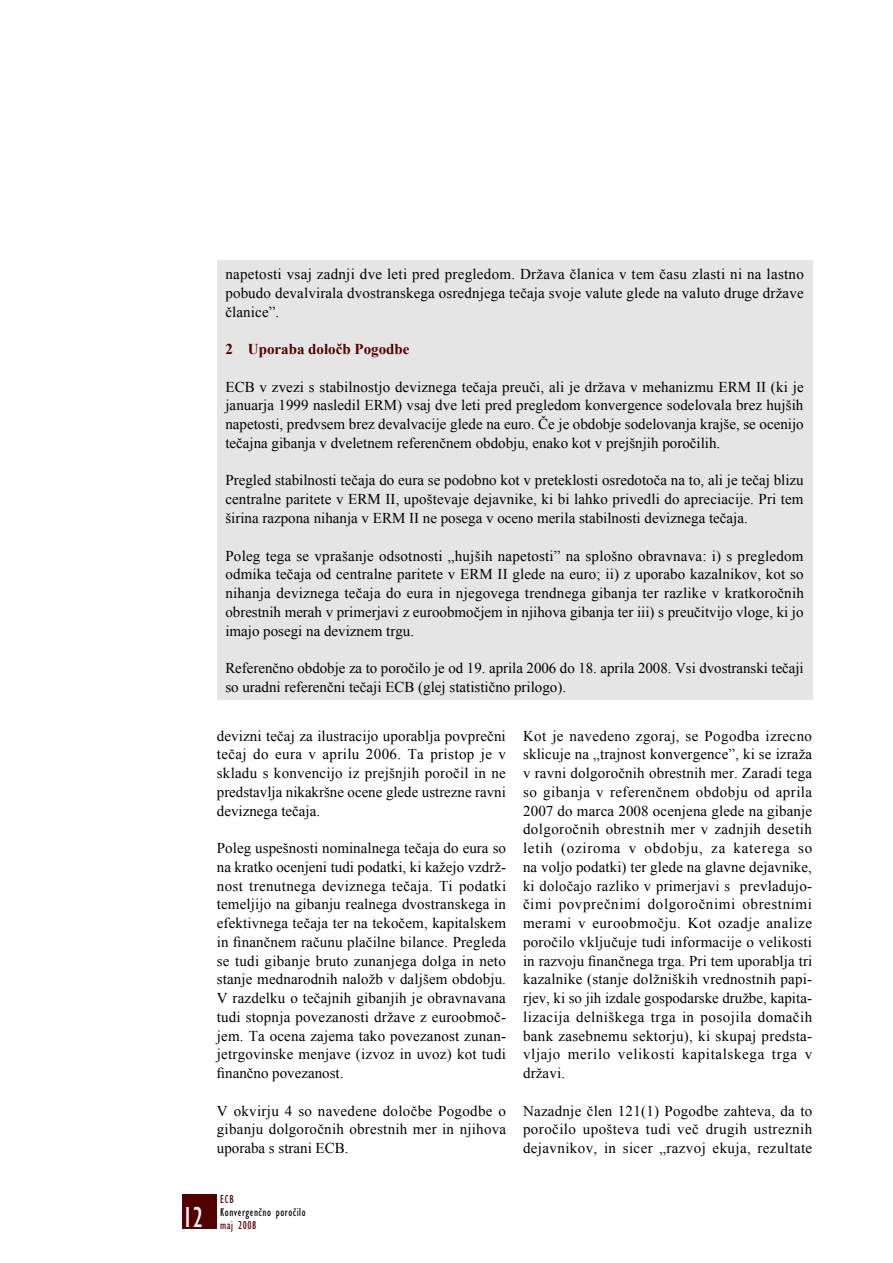
<style>
.page{position:relative;width:893px;height:1263px;background:#fff}
.page>*{position:absolute;margin:0;border:0;box-sizing:border-box;transform-origin:0 0}
.t1{font:condensed 30px "Gill Sans Myriad";color:#fff;scale:.95 1}
.t2{font:15px/18.8px "Times New Roman WGL";color:#000;text-align:justify}
.t3{font:700 15px "Times New Roman WGL";color:#520000}
.t4{font:condensed 12px "Gill Sans Myriad";letter-spacing:.05em;color:#000;scale:.95 1}
.t5{font:condensed 12px "Gill Sans Myriad";letter-spacing:.05em;color:#520000;scale:.95 1}
</style>
<div class="page">
<div style="left:183px;top:1195px;width:34px;height:34px;background:#520000"></div>
<div style="left:217px;top:260px;width:595px;height:440px;background:#e5e5e5"></div>
<p class="t2" style="left:225px;top:265px;width:580px">napetosti vsaj zadnji dve leti pred pregledom. Država članica v tem času zlasti ni na lastno pobudo devalvirala dvostranskega osrednjega tečaja svoje valute glede na valuto druge države članice”.</p>
<p class="t3" style="left:225px;top:339px;width:186px">2 Uporaba določb Pogodbe</p>
<p class="t2" style="left:225px;top:377px;width:580px">ECB v zvezi s stabilnostjo deviznega tečaja preuči, ali je država v mehanizmu ERM II (ki je januarja 1999 nasledil ERM) vsaj dve leti pred pregledom konvergence sodelovala brez hujših napetosti, predvsem brez devalvacije glede na euro. Če je obdobje sodelovanja krajše, se ocenijo tečajna gibanja v dveletnem referenčnem obdobju, enako kot v prejšnjih poročilih.</p>
<p class="t2" style="left:225px;top:471px;width:580px">Pregled stabilnosti tečaja do eura se podobno kot v preteklosti osredotoča na to, ali je tečaj blizu centralne paritete v ERM II, upoštevaje dejavnike, ki bi lahko privedli do apreciacije. Pri tem širina razpona nihanja v ERM II ne posega v oceno merila stabilnosti deviznega tečaja.</p>
<p class="t2" style="left:225px;top:546px;width:580px">Poleg tega se vprašanje odsotnosti „hujših napetosti” na splošno obravnava: i) s pregledom odmika tečaja od centralne paritete v ERM II glede na euro; ii) z uporabo kazalnikov, kot so nihanja deviznega tečaja do eura in njegovega trendnega gibanja ter razlike v kratkoročnih obrestnih merah v primerjavi z euroobmočjem in njihova gibanja ter iii) s preučitvijo vloge, ki jo imajo posegi na deviznem trgu.</p>
<p class="t2" style="left:225px;top:658px;width:580px">Referenčno obdobje za to poročilo je od 19. aprila 2006 do 18. aprila 2008. Vsi dvostranski tečaji so uradni referenčni tečaji ECB (glej statistično prilogo).</p>
<p class="t2" style="left:217px;top:726px;width:291px">devizni tečaj za ilustracijo uporablja povprečni tečaj do eura v aprilu 2006. Ta pristop je v skladu s konvencijo iz prejšnjih poročil in ne predstavlja nikakršne ocene glede ustrezne ravni deviznega tečaja.</p>
<p class="t2" style="left:217px;top:838px;width:291px">Poleg uspešnosti nominalnega tečaja do eura so na kratko ocenjeni tudi podatki, ki kažejo vzdrž&shy;nost trenutnega deviznega tečaja. Ti podatki temeljijo na gibanju realnega dvostranskega in efektivnega tečaja ter na tekočem, kapitalskem in finančnem računu plačilne bilance. Pregleda se tudi gibanje bruto zunanjega dolga in neto stanje mednarodnih naložb v daljšem obdobju.<br>V razdelku o tečajnih gibanjih je obravnavana tudi stopnja povezanosti države z euroobmoč&shy;jem. Ta ocena zajema tako povezanost zunan&shy;jetrgovinske menjave (izvoz in uvoz) kot tudi finančno povezanost.</p>
<p class="t2" style="left:217px;top:1101px;width:291px">V okvirju 4 so navedene določbe Pogodbe o gibanju dolgoročnih obrestnih mer in njihova uporaba s strani ECB.</p>
<p class="t2" style="left:523px;top:726px;width:291px">Kot je navedeno zgoraj, se Pogodba izrecno sklicuje na „trajnost konvergence”, ki se izraža v ravni dolgoročnih obrestnih mer. Zaradi tega so gibanja v referenčnem obdobju od aprila 2007 do marca 2008 ocenjena glede na gibanje dolgoročnih obrestnih mer v zadnjih desetih letih (oziroma v obdobju, za katerega so na voljo podatki) ter glede na glavne dejavnike, ki določajo razliko v primerjavi s prevladujo&shy;čimi povprečnimi dolgoročnimi obrestnimi merami v euroobmočju. Kot ozadje analize poročilo vključuje tudi informacije o velikosti in razvoju finančnega trga. Pri tem uporablja tri kazalnike (stanje dolžniških vrednostnih papi&shy;rjev, ki so jih izdale gospodarske družbe, kapita&shy;lizacija delniškega trga in posojila domačih bank zasebnemu sektorju), ki skupaj predsta&shy;vljajo merilo velikosti kapitalskega trga v državi.</p>
<p class="t2" style="left:523px;top:1101px;width:291px">Nazadnje člen 121(1) Pogodbe zahteva, da to poročilo upošteva tudi več drugih ustreznih dejavnikov, in sicer „razvoj ekuja, rezultate</p>
<h1 class="t1" style="left:182px;top:1199px;width:23px">12</h1>
<p class="t5" style="left:220px;top:1192px;width:16px">ECB</p>
<p class="t4" style="left:220px;top:1205px;width:91px">Konvergenčno poročilo</p>
<p class="t5" style="left:220px;top:1218px;width:40px">maj 2008</p>
</div>
